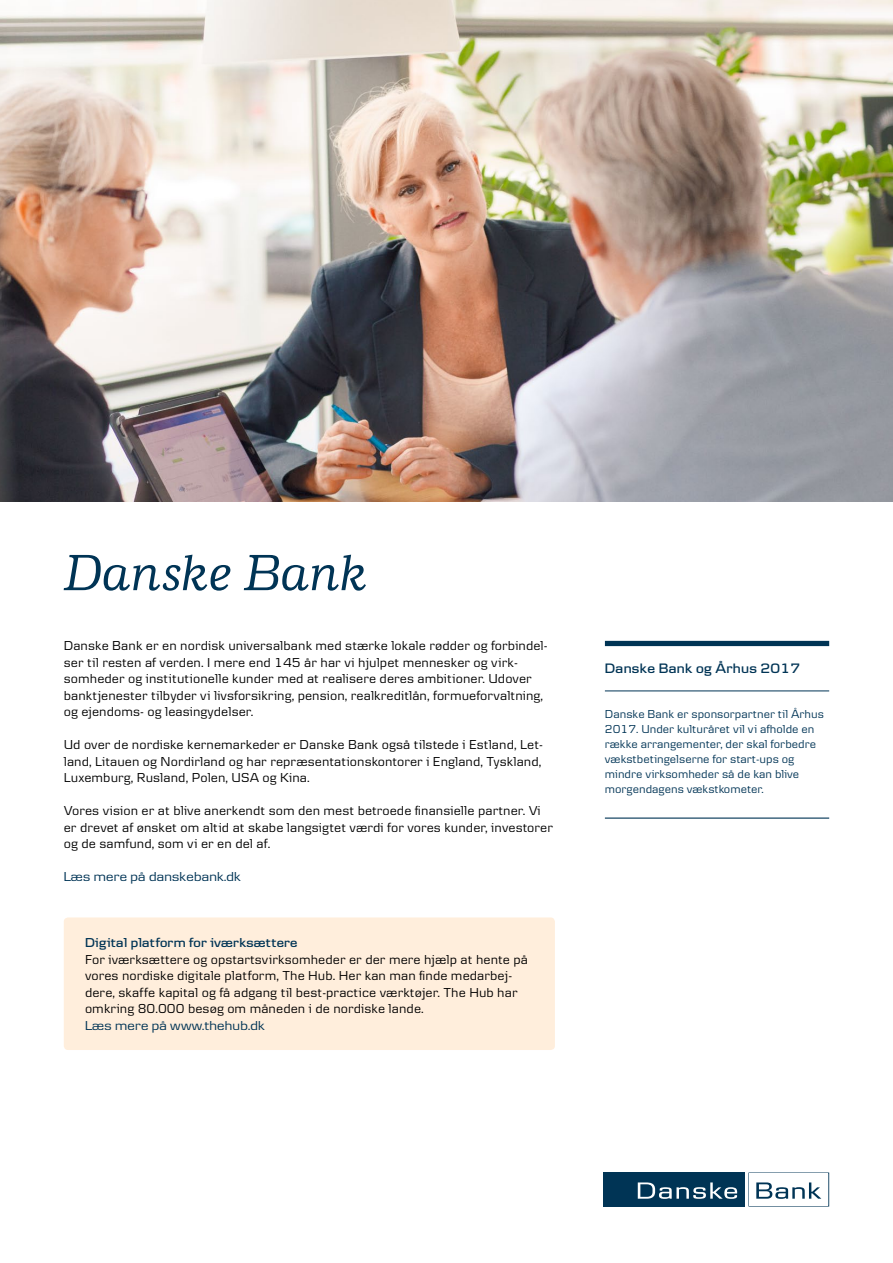
<style>
.page{position:relative;width:893px;height:1263px;background:#fff}
.page>*{position:absolute;margin:0;border:0;box-sizing:border-box;transform-origin:0 0}
.DB_A4_Title_40pt_Blu{font:italic 500 52.95px "Danske Human";color:#003455}
.DB_A4_Program_Head_G{font:600 14.25px "Danske Headline";letter-spacing:.02em;color:#003455}
.DB_A4_Bodycopy_Black{font:13.5px/16.5px "Danske Text";letter-spacing:.005em;color:#000}
.DB_A4_Subtitle_Semi{font:13.5px "Danske Headline";letter-spacing:.02em;color:#003455}
.DB_A4_Subtitle_Semi-2{font:600 13.5px "Danske Headline";letter-spacing:.02em;color:#003455}
.DB_A4_Info_Body{font:12px/15px "Danske Text";color:#003455}
</style>
<div class="page">
<div style="left:64px;top:917px;width:491px;height:133px;background:#ffeedc;border-radius:4px"></div>
<img style="left:0;top:0;width:893px;height:502px">
<div style="left:604px;top:1172px;width:141px;height:34px;background:#003455"></div>
<svg style="left:638px;top:1182px;width:99px;height:17px"></svg>
<svg style="left:748px;top:1172px;width:81px;height:34px"></svg>
<div style="left:605px;top:641px;width:224px;height:5px;background:#003455"></div>
<hr style="left:605px;top:691px;width:224px;height:1px;background:#003455">
<hr style="left:605px;top:817px;width:224px;height:2px;background:#003455">
<p class="DB_A4_Title_40pt_Blu" style="left:64px;top:543px;width:305px">Danske Bank</p>
<p class="DB_A4_Bodycopy_Black" style="left:64px;top:637px;width:485px">Danske Bank er en nordisk universalbank med stærke lokale rødder og forbindel&shy;ser til resten af verden. I mere end 145 år har vi hjulpet mennesker og virk&shy;somheder og institutionelle kunder med at realisere deres ambitioner. Udover banktjenester tilbyder vi livsforsikring, pension, realkreditlån, formueforvaltning, og ejendoms- og leasingydelser.</p>
<p class="DB_A4_Bodycopy_Black" style="left:64px;top:736px;width:481px;text-align:justify">Ud over de nordiske kernemarkeder er Danske Bank også tilstede i Estland, Let&shy;land, Litauen og Nordirland og har repræsentationskontorer i England, Tyskland, Luxemburg, Rusland, Polen, USA og Kina.</p>
<p class="DB_A4_Bodycopy_Black" style="left:64px;top:802px;width:491px">Vores vision er at blive anerkendt som den mest betroede finansielle partner. Vi er drevet af ønsket om altid at skabe langsigtet værdi for vores kunder, investorer og de samfund, som vi er en del af.</p>
<p class="DB_A4_Subtitle_Semi" style="left:64px;top:869px;width:179px">Læs mere på danskebank.dk</p>
<p class="DB_A4_Subtitle_Semi-2" style="left:85px;top:935px;width:214px">Digital platform for iværksættere</p>
<p class="DB_A4_Bodycopy_Black" style="left:85px;top:951px;width:444px">For iværksættere og opstartsvirksomheder er der mere hjælp at hente på vores nordiske digitale platform, The Hub. Her kan man finde medarbej&shy;dere, skaffe kapital og få adgang til best-practice værktøjer. The Hub har omkring 80.000 besøg om måneden i de nordiske lande.</p>
<p class="DB_A4_Subtitle_Semi" style="left:85px;top:1017px;width:181px">Læs mere på www.thehub.dk</p>
<p class="DB_A4_Program_Head_G" style="left:605px;top:660px;width:197px">Danske Bank og Århus 2017</p>
<p class="DB_A4_Info_Body" style="left:605px;top:706px;width:221px">Danske Bank er sponsorpartner til Århus 2017. Under kulturåret vil vi afholde en række arrangementer, der skal forbedre vækstbetingelserne for start-ups og mindre virksomheder så de kan blive morgendagens vækstkometer.</p>
</div>
